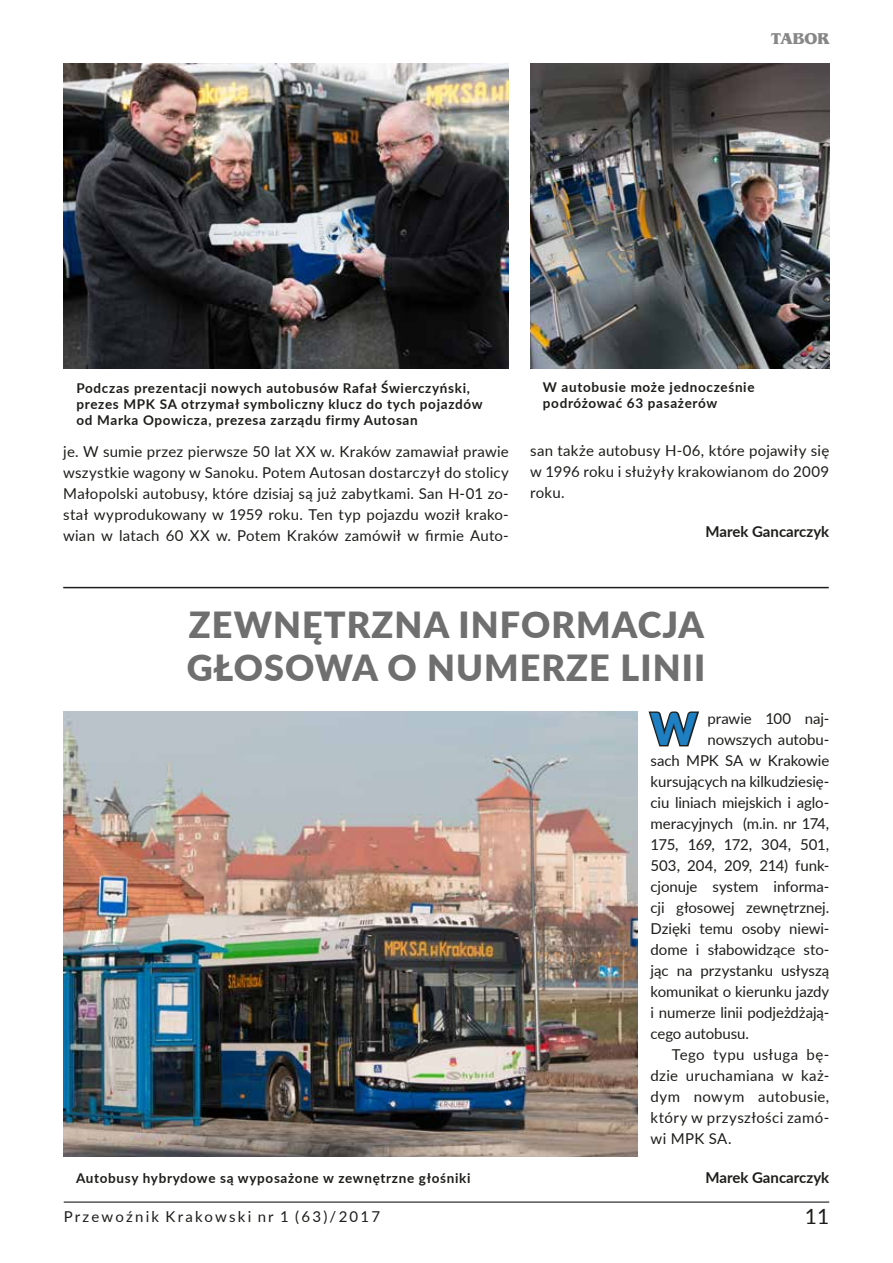
<style>
.page{position:relative;width:893px;height:1263px;background:#fff}
.page>*{position:absolute;margin:0;border:0;box-sizing:border-box;transform-origin:0 0}
.t1{font:900 43.8px "Lato";color:#1e80c2}
.t2{font:900 36px/43.2px "Lato";letter-spacing:.03em;color:#706f6f}
.t3{font:21px "Lato";color:#1d1d1b}
.t4{font:700 16.5px "Bangkok";color:#878787}
.t5{font:15px/21px "Lato";color:#1d1d1b;text-align:justify}
.t6{font:15px "Lato";letter-spacing:.025em;color:#1d1d1b}
.t7{font:15px "Lato";letter-spacing:.15em;color:#1d1d1b}
.t8{font:700 15px "Lato";color:#1d1d1b}
.t9{font:15px "Lato";letter-spacing:.03em;color:#1d1d1b}
.t10{font:15px "Lato";letter-spacing:-.03em;color:#1d1d1b}
.t11{font:700 13.5px/16.2px "Lato";letter-spacing:.05em;color:#1d1d1b}
</style>
<div class="page">
<hr style="left:64px;top:1201px;width:765px;height:2px;background:#1d1d1b">
<img style="left:64px;top:64px;width:445px;height:305px">
<img style="left:530px;top:64px;width:299px;height:305px">
<svg style="left:648px;top:711px;width:51px;height:36px"></svg>
<img style="left:63px;top:712px;width:575px;height:444px">
<hr style="left:63px;top:587px;width:766px;height:1px;background:#1d1d1b">
<p class="t4" style="left:771px;top:29px;width:60px">TABOR</p>
<p class="t11" style="left:77px;top:379px;width:408px">Podczas prezentacji nowych autobusów Rafał Świerczyński, prezes MPK SA otrzymał symboliczny klucz do tych pojazdów od Marka Opowicza, prezesa zarządu firmy Autosan</p>
<p class="t11" style="left:543px;top:379px;width:213px">W autobusie może jednocześnie podróżować 63 pasażerów</p>
<p class="t5" style="left:63px;top:440px;width:447px">je. W sumie przez pierwsze 50 lat XX w. Kraków zamawiał prawie wszystkie wagony w Sanoku. Potem Autosan dostarczył do stolicy Małopolski autobusy, które dzisiaj są już zabytkami. San H-01 zo&shy;stał wyprodukowany w 1959 roku. Ten typ pojazdu woził krako&shy;wian w latach 60 XX w. Potem Kraków zamówił w firmie Auto-</p>
<p class="t5" style="left:530px;top:440px;width:301px">san także autobusy H-06, które pojawiły się w 1996 roku i służyły krakowianom do 2009 roku.</p>
<p class="t8" style="left:705px;top:521px;width:125px">Marek Gancarczyk</p>
<h2 class="t2" style="left:187px;top:601px;width:520px">ZEWNĘTRZNA INFORMACJA<br>GŁOSOWA O NUMERZE LINII</h2>
<p class="t11" style="left:76px;top:1170px;width:396px">Autobusy hybrydowe są wyposażone w zewnętrzne głośniki</p>
<h1 class="t1" style="left:650px;top:696px;width:48px">W</h1>
<p class="t5" style="left:707px;top:707px;width:123px">prawie 100 naj-</p>
<p class="t5" style="left:707px;top:728px;width:123px">nowszych autobu-</p>
<p class="t5" style="left:651px;top:749px;width:180px">sach MPK SA w Krakowie</p>
<p class="t5" style="left:651px;top:770px;width:180px">kursujących na kilkudziesię-</p>
<p class="t5" style="left:651px;top:791px;width:180px">ciu liniach miejskich i aglo-</p>
<p class="t5" style="left:651px;top:812px;width:180px">meracyjnych (m.in. nr 174,</p>
<p class="t10" style="left:651px;top:834px;width:180px">175, 169, 172, 304, 501,</p>
<p class="t5" style="left:651px;top:854px;width:180px">503, 204, 209, 214) funk-</p>
<p class="t5" style="left:651px;top:875px;width:180px">cjonuje system informa-</p>
<p class="t5" style="left:651px;top:896px;width:180px">cji głosowej zewnętrznej.</p>
<p class="t5" style="left:651px;top:917px;width:180px">Dzięki temu osoby niewi-</p>
<p class="t5" style="left:651px;top:938px;width:180px">dome i słabowidzące sto-</p>
<p class="t5" style="left:651px;top:959px;width:180px">jąc na przystanku usłyszą</p>
<p class="t5" style="left:651px;top:980px;width:180px">komunikat o kierunku jazdy</p>
<p class="t5" style="left:651px;top:1001px;width:180px">i numerze linii podjeżdżają-</p>
<p class="t5" style="left:651px;top:1022px;width:100px">cego autobusu.</p>
<p class="t6" style="left:672px;top:1044px;width:159px">Tego typu usługa bę-</p>
<p class="t6" style="left:651px;top:1065px;width:180px">dzie uruchamiana w każ-</p>
<p class="t6" style="left:651px;top:1086px;width:180px">dym nowym autobusie,</p>
<p class="t9" style="left:651px;top:1107px;width:180px">który w przyszłości zamó-</p>
<p class="t5" style="left:651px;top:1127px;width:83px">wi MPK SA.</p>
<p class="t8" style="left:705px;top:1166px;width:125px">Marek Gancarczyk</p>
<p class="t7" style="left:64px;top:1206px;width:318px">Przewoźnik Krakowski nr 1 (63)/2017</p>
<h3 class="t3" style="left:805px;top:1202px;width:26px">11</h3>
</div>
